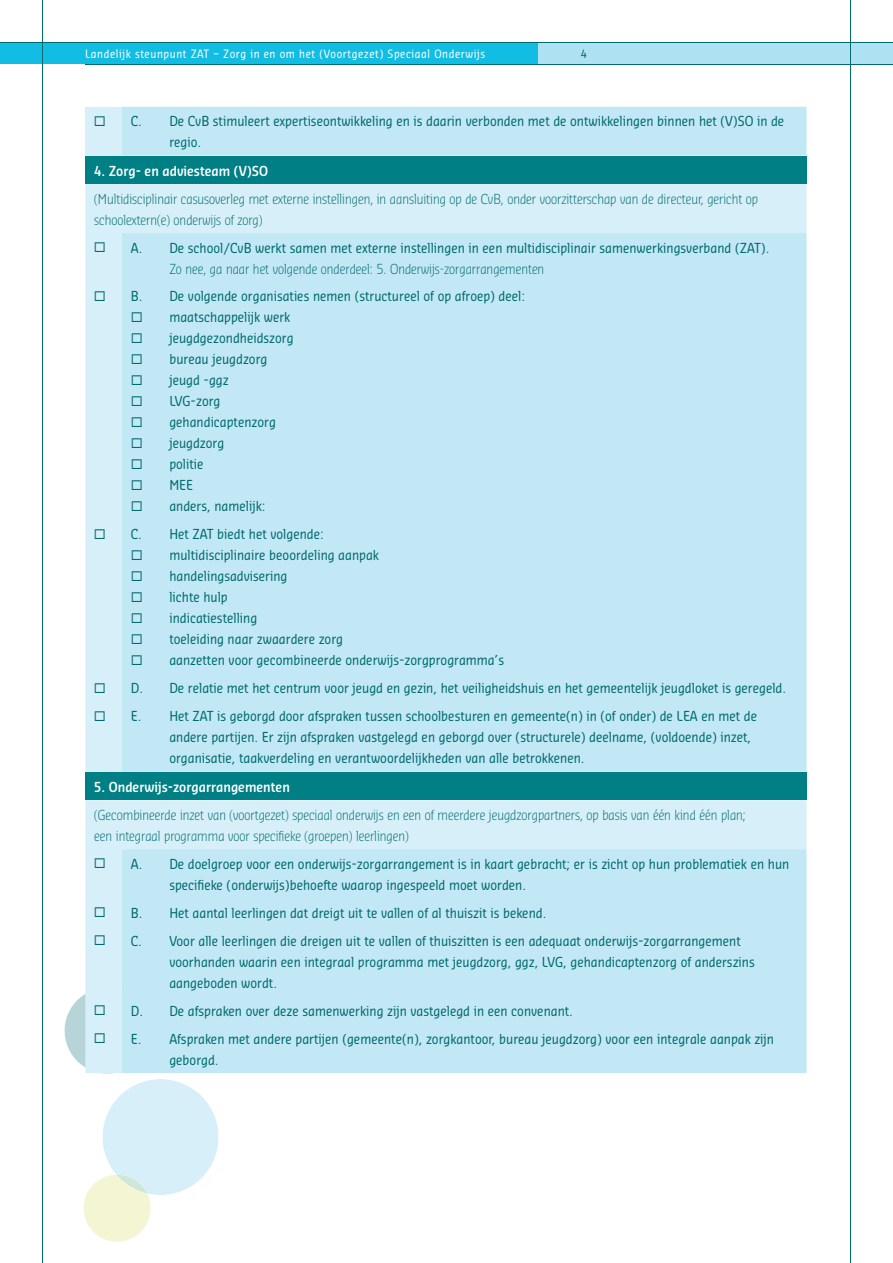
<style>
.page{position:relative;width:893px;height:1263px;background:#fff}
.page>*{position:absolute;margin:0;border:0;box-sizing:border-box;transform-origin:0 0}
.t1{font:13.5px/21px "Sansa Con Soft Pro";color:#006b6e}
.t2{font:300 13.5px/21px "Sansa Con Soft Pro";color:#006b6e}
.t3{font:600 13.5px "Sansa Con Soft Pro";color:#fff}
.t4{font:13.5px/21px "Wingdings";color:#006b6e;text-align:justify}
.t5{font:11.25px "Sansa Con Soft Pro";letter-spacing:.05em;color:#fff}
.t6{font:11.25px "Sansa Con Soft Pro";color:#006b6e}
</style>
<div class="page">
<div style="left:159px;top:43px;width:734px;height:21px;background:#aee1f2"></div>
<div style="left:1px;top:43px;width:537px;height:21px;background:#11bde2"></div>
<hr style="left:1px;top:43px;width:892px;height:1px;background:#006b6e">
<hr style="left:85px;top:64px;width:808px;height:1px;background:#006b6e">
<hr style="left:42px;top:0;width:1px;height:1263px;background:#006b6e">
<hr style="left:850px;top:0;width:1px;height:1263px;background:#006b6e">
<svg style="left:64px;top:994px;width:155px;height:248px"></svg>
<div style="left:85px;top:107px;width:37px;height:49px;background:#d6eff8"></div>
<div style="left:122px;top:107px;width:684px;height:49px;background:#c3e8f5"></div>
<div style="left:85px;top:156px;width:721px;height:28px;background:#007f84"></div>
<div style="left:85px;top:184px;width:721px;height:588px;background:#d6eff8"></div>
<div style="left:122px;top:233px;width:684px;height:539px;background:#c3e8f5"></div>
<div style="left:85px;top:772px;width:721px;height:28px;background:#007f84"></div>
<div style="left:85px;top:800px;width:721px;height:273px;background:#d6eff8"></div>
<div style="left:122px;top:849px;width:684px;height:224px;background:#c3e8f5"></div>
<p class="t5" style="left:85px;top:50px;width:402px">Landelijk steunpunt ZAT – Zorg in en om het (Voortgezet) Speciaal Onderwijs</p>
<p class="t6" style="left:581px;top:50px;width:7px">4</p>
<p class="t1" style="left:94px;top:112px;width:50px">◻ C.</p>
<p class="t1" style="left:169px;top:112px;width:616px">De CvB stimuleert expertiseontwikkeling en is daarin verbonden met de ontwikkelingen binnen het (V)SO in de regio.</p>
<p class="t3" style="left:94px;top:165px;width:175px">4. Zorg- en adviesteam (V)SO</p>
<p class="t2" style="left:94px;top:189px;width:665px">(Multidisciplinair casusoverleg met externe instellingen, in aansluiting op de CvB, onder voorzitterschap van de directeur, gericht op schoolextern(e) onderwijs of zorg)</p>
<p class="t1" style="left:94px;top:238px;width:50px">◻ A.</p>
<p class="t1" style="left:169px;top:238px;width:601px">De school/CvB werkt samen met externe instellingen in een multidisciplinair samenwerkingsverband (ZAT).</p>
<p class="t2" style="left:169px;top:259px;width:376px">Zo nee, ga naar het volgende onderdeel: 5. Onderwijs-zorgarrangementen</p>
<p class="t1" style="left:94px;top:287px;width:50px">◻ B.</p>
<p class="t4" style="left:131px;top:307px;width:14px">◻ ◻ ◻ ◻ ◻ ◻ ◻ ◻ ◻ ◻</p>
<p class="t1" style="left:169px;top:287px;width:357px">De volgende organisaties nemen (structureel of op afroep) deel: maatschappelijk werk<br>jeugdgezondheidszorg<br>bureau jeugdzorg<br>jeugd -ggz<br>LVG-zorg<br>gehandicaptenzorg<br>jeugdzorg<br>politie<br>MEE<br>anders, namelijk:</p>
<p class="t1" style="left:94px;top:525px;width:50px">◻ C.</p>
<p class="t4" style="left:131px;top:545px;width:14px">◻ ◻ ◻ ◻ ◻ ◻</p>
<p class="t1" style="left:169px;top:525px;width:336px">Het ZAT biedt het volgende:<br>multidisciplinaire beoordeling aanpak<br>handelingsadvisering<br>lichte hulp<br>indicatiestelling<br>toeleiding naar zwaardere zorg<br>aanzetten voor gecombineerde onderwijs-zorgprogramma’s</p>
<p class="t1" style="left:94px;top:679px;width:51px">◻ D.</p>
<p class="t1" style="left:169px;top:679px;width:618px">De relatie met het centrum voor jeugd en gezin, het veiligheidshuis en het gemeentelijk jeugdloket is geregeld.</p>
<p class="t1" style="left:94px;top:707px;width:49px">◻ E.</p>
<p class="t1" style="left:169px;top:707px;width:589px">Het ZAT is geborgd door afspraken tussen schoolbesturen en gemeente(n) in (of onder) de LEA en met de andere partijen. Er zijn afspraken vastgelegd en geborgd over (structurele) deelname, (voldoende) inzet, organisatie, taakverdeling en verantwoordelijkheden van alle betrokkenen.</p>
<p class="t3" style="left:94px;top:782px;width:197px">5. Onderwijs-zorgarrangementen</p>
<p class="t2" style="left:94px;top:805px;width:653px">(Gecombineerde inzet van (voortgezet) speciaal onderwijs en een of meerdere jeugdzorgpartners, op basis van één kind één plan; een integraal programma voor specifieke (groepen) leerlingen)</p>
<p class="t1" style="left:94px;top:854px;width:50px">◻ A.</p>
<p class="t1" style="left:169px;top:854px;width:621px">De doelgroep voor een onderwijs-zorgarrangement is in kaart gebracht; er is zicht op hun problematiek en hun specifieke (onderwijs)behoefte waarop ingespeeld moet worden.</p>
<p class="t1" style="left:94px;top:903px;width:50px">◻ B.</p>
<p class="t1" style="left:169px;top:903px;width:378px">Het aantal leerlingen dat dreigt uit te vallen of al thuiszit is bekend.</p>
<p class="t1" style="left:94px;top:931px;width:50px">◻ C.</p>
<p class="t1" style="left:169px;top:931px;width:587px">Voor alle leerlingen die dreigen uit te vallen of thuiszitten is een adequaat onderwijs-zorgarrangement voorhanden waarin een integraal programma met jeugdzorg, ggz, LVG, gehandicaptenzorg of anderszins aangeboden wordt.</p>
<p class="t1" style="left:94px;top:1001px;width:51px">◻ D.</p>
<p class="t1" style="left:169px;top:1001px;width:405px">De afspraken over deze samenwerking zijn vastgelegd in een convenant.</p>
<p class="t1" style="left:94px;top:1029px;width:49px">◻ E.</p>
<p class="t1" style="left:169px;top:1029px;width:606px">Afspraken met andere partijen (gemeente(n), zorgkantoor, bureau jeugdzorg) voor een integrale aanpak zijn geborgd.</p>
</div>
